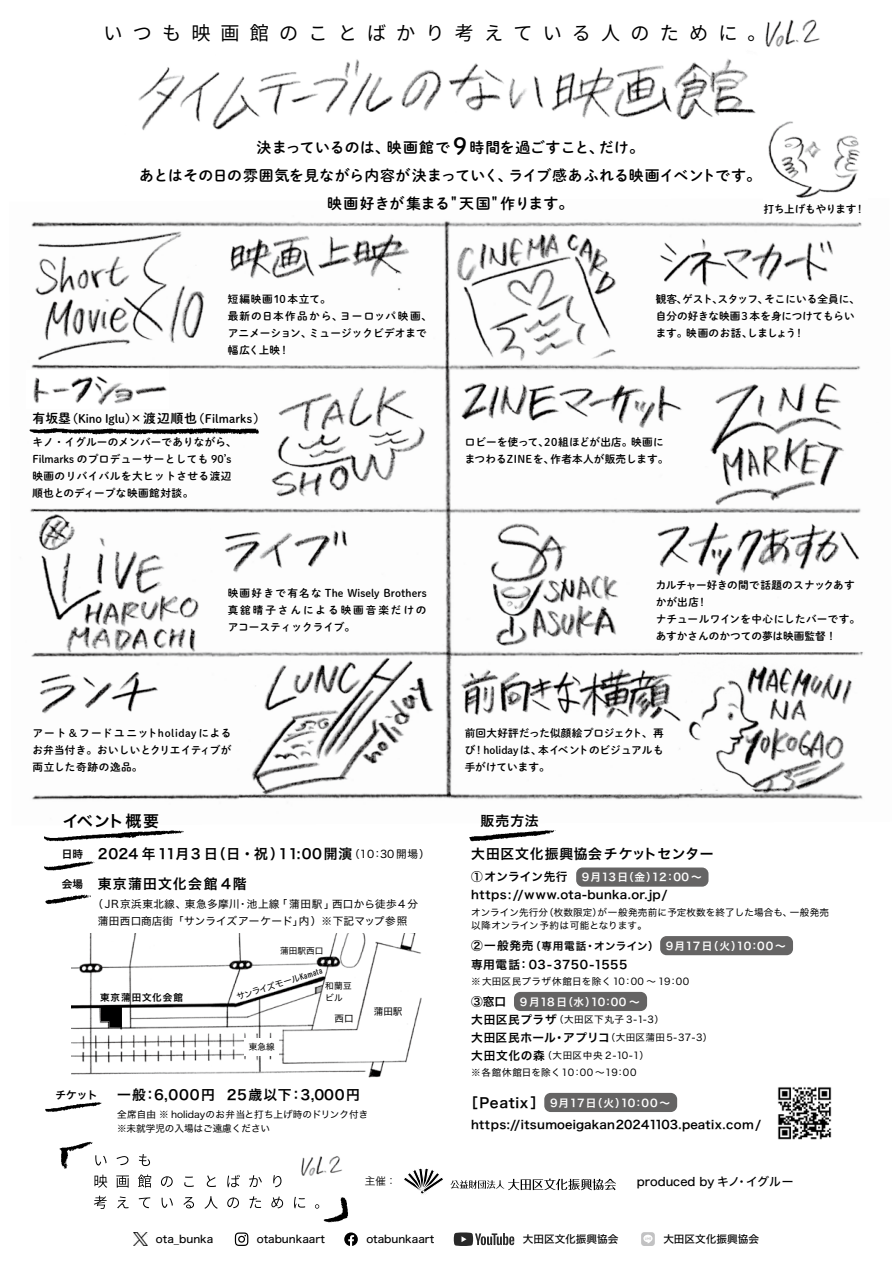
<style>
.page{position:relative;width:893px;height:1263px;background:#fff}
.page>*{position:absolute;margin:0;border:0;box-sizing:border-box;transform-origin:0 0}
.t1{font:23.4px "DNP Shuei M Go Std B";color:#000}
.t2{font:19.2px "Source Han Sans";letter-spacing:.53em;color:#000}
.t3{font:15.9px "Hiragino Sans W6";letter-spacing:.08em;color:#000}
.t4{font:14.85px/27.6px "DNP Shuei M Go Std B";color:#000;text-align:center}
.t5{font:13.8px "Hiragino Sans W6";letter-spacing:.04em;color:#000}
.t6{font:13.8px "Hiragino Sans W6";letter-spacing:.06em;color:#000}
.t7{font:13.8px "Hiragino Sans W6";letter-spacing:.1em;color:#000}
.t8{font:11.7px/18px "Hiragino Sans W6";letter-spacing:.04em;color:#000}
.t9{font:11.7px "Hiragino Sans W6";letter-spacing:.02em;color:#000}
.t10{font:11.7px "DNP Shuei M Go Std B";color:#000}
.t11{font:11.7px "Hiragino Sans W5";color:#000}
.t12{font:10.65px/17px "DNP Shuei M Go Std B";letter-spacing:.015em;color:#000}
.t13{font:10.65px/17px "DNP Shuei M Go Std B";letter-spacing:.035em;color:#000}
.t14{font:10.65px/17px "Hiragino Sans W4";letter-spacing:.02em;color:#000}
.t15{font:10.65px "Hiragino Sans W5";color:#000}
.t16{font:10.65px "Hiragino Sans W6";letter-spacing:.05em;color:#fff}
.t17{font:10.65px "Hiragino Sans W6";letter-spacing:.07em;color:#fff}
.t18{font:10.65px "Hiragino Sans W6";letter-spacing:.01em;color:#000}
.t19{font:10.65px "DNP Shuei M Go Std B";letter-spacing:-.02em;color:#000}
.t20{font:10.65px "Hiragino Sans W3";color:#000}
.t21{font:9.6px/13.8px "Hiragino Sans W4";letter-spacing:.01em;color:#000}
.t22{font:9.6px/18px "Hiragino Sans W4";letter-spacing:.04em;color:#000}
.t23{font:9.6px "Hiragino Sans W4";letter-spacing:.05em;color:#000}
.t24{font:9.6px "Hiragino Sans W6";letter-spacing:.1em;color:#000}
.t25{font:8.55px "Hiragino Sans W4";color:#000}
.s1{font-size:12.75px}
.s2{font-family:"Hiragino Sans W4";font-size:10.65px}
.s3{font-family:"URWDIN Cond";font-weight:500}
.s4{font-size:11.7px}
.s5{font-family:"Hiragino Sans W6";font-size:11.7px}
</style>
<div class="page">
<svg style="left:235px;top:1232px;width:13px;height:14px"></svg>
<svg style="left:344px;top:1232px;width:14px;height:14px"></svg>
<svg style="left:454px;top:1232px;width:60px;height:14px"></svg>
<img style="left:30px;top:221px;width:832px;height:579px">
<img style="left:72px;top:933px;width:350px;height:145px">
<img style="left:30px;top:221px;width:189px;height:147px">
<img style="left:138px;top:59px;width:618px;height:72px">
<img style="left:254px;top:369px;width:180px;height:136px">
<img style="left:35px;top:509px;width:176px;height:151px">
<img style="left:239px;top:644px;width:212px;height:156px">
<img style="left:448px;top:225px;width:186px;height:144px">
<img style="left:701px;top:370px;width:161px;height:143px">
<img style="left:486px;top:519px;width:137px;height:131px">
<img style="left:680px;top:652px;width:183px;height:148px">
<img style="left:768px;top:121px;width:92px;height:77px">
<img style="left:44px;top:830px;width:140px;height:12px">
<img style="left:44px;top:861px;width:51px;height:10px">
<img style="left:45px;top:894px;width:46px;height:11px">
<img style="left:45px;top:1102px;width:57px;height:10px">
<img style="left:59px;top:1141px;width:289px;height:82px">
<img style="left:469px;top:830px;width:87px;height:12px">
<img style="left:219px;top:227px;width:200px;height:60px">
<img style="left:213px;top:526px;width:142px;height:58px">
<img style="left:30px;top:656px;width:147px;height:72px">
<img style="left:647px;top:238px;width:198px;height:53px">
<img style="left:454px;top:374px;width:234px;height:60px">
<img style="left:649px;top:513px;width:213px;height:69px">
<img style="left:450px;top:660px;width:240px;height:73px">
<img style="left:765px;top:19px;width:55px;height:28px">
<img style="left:30px;top:370px;width:138px;height:38px">
<img style="left:297px;top:1152px;width:49px;height:29px">
<img style="left:29px;top:426px;width:231px;height:9px">
<svg style="left:94px;top:1196px;width:225px;height:13px"></svg>
<svg style="left:95px;top:1174px;width:186px;height:14px"></svg>
<svg style="left:95px;top:1154px;width:55px;height:12px"></svg>
<svg style="left:404px;top:1168px;width:39px;height:27px"></svg>
<svg style="left:451px;top:1178px;width:165px;height:12px"></svg>
<div style="left:641px;top:1232px;width:14px;height:14px;background:#c2c2c3;border-radius:3px"></div>
<svg style="left:643px;top:1235px;width:9px;height:8px"></svg>
<img style="left:777px;top:1087px;width:55px;height:53px">
<img style="left:134px;top:1232px;width:13px;height:14px">
<div style="left:576px;top:867px;width:132px;height:20px;background:#656464;border-radius:6px"></div>
<div style="left:660px;top:936px;width:133px;height:19px;background:#656464;border-radius:6px"></div>
<div style="left:544px;top:1093px;width:133px;height:19px;background:#656464;border-radius:6px"></div>
<div style="left:514px;top:992px;width:133px;height:19px;background:#656464;border-radius:6px"></div>
<div style="left:245px;top:1038px;width:34px;height:17px;background:#fff"></div>
<h2 class="t2" style="left:103px;top:22px;width:665px">いつも映画館のことばかり考えている人のために。</h2>
<h1 class="t1" style="left:453px;top:129px;width:15px">9</h1>
<h3 class="t4" style="left:139px;top:134px;width:623px">決まっているのは、映画館で　　時間を過ごすこと、だけ。<br>あとはその日の雰囲気を見ながら内容が決まっていく、ライブ感あふれる映画イベントです。映画好きが集まる＂天国＂作ります。</h3>
<p class="t19" style="left:764px;top:202px;width:103px">打ち上げもやります！</p>
<p class="t12" style="left:228px;top:290px;width:206px">短編映画10本立て。<br>最新の日本作品から、ヨーロッパ映画、アニメーション、ミュージックビデオまで幅広く上映！</p>
<p class="t12" style="left:656px;top:290px;width:206px">観客、ゲスト、スタッフ、そこにいる全員に、自分の好きな映画3 本を身につけてもらいます。映画のお話、しましょう！</p>
<p class="t10" style="left:33px;top:410px;width:234px"><span class="s1">有坂塁</span>（Kino Iglu）<span class="s1">× 渡辺順也</span>（Filmarks）</p>
<p class="t13" style="left:32px;top:434px;width:206px">キノ・イグルーのメンバーでありながら、<br>Filmarks のプロデューサーとしても 90’s映画のリバイバルを大ヒットさせる渡辺順也とのディープな映画館対談。</p>
<p class="t12" style="left:465px;top:434px;width:205px">ロビーを使って、20組ほどが出店。映画にまつわるZINEを、作者本人が販売します。</p>
<p class="t12" style="left:228px;top:584px;width:200px;text-align:justify">映画好きで有名な The Wisely Brothers真舘晴子さんによる映画音楽だけのアコースティックライブ。</p>
<p class="t12" style="left:656px;top:576px;width:206px">カルチャー好きの間で話題のスナックあすかが出店！<br>ナチュールワインを中心にしたバーです。あすかさんのかつての夢は映画監督！</p>
<p class="t12" style="left:32px;top:724px;width:200px;text-align:justify">アート＆フードユニットholidayによるお弁当付き。おいしいとクリエイティブが両立した奇跡の逸品。</p>
<p class="t12" style="left:465px;top:724px;width:201px;text-align:justify">前回大好評だった似顔絵プロジェクト、再び！holidayは、本イベントのビジュアルも手がけています。</p>
<h3 class="t3" style="left:63px;top:806px;width:98px">イベント概要</h3>
<p class="t18" style="left:62px;top:844px;width:23px">日時</p>
<p class="t18" style="left:62px;top:874px;width:23px">会場</p>
<p class="t5" style="left:98px;top:841px;width:333px">2024 年11月3 日（日・祝）11:00開演<span class="s2">（10：30開場）</span></p>
<p class="t7" style="left:98px;top:871px;width:150px">東京蒲田文化会館 4階</p>
<p class="t14" style="left:98px;top:894px;width:332px;text-indent:-5px">（JR京浜東北線、東急多摩川・池上線「蒲田駅」西口から徒歩4 分　蒲田西口商店街「サンライズアーケード」内）※下記マップ参照</p>
<p class="t24" style="left:100px;top:988px;width:84px">東京蒲田文化会館</p>
<p class="t25" style="left:280px;top:943px;width:45px">蒲田駅西口</p>
<p class="t25" style="left:235px;top:989px;width:91px;rotate:-17deg">サンライズモール<span class="s3">Kamata</span></p>
<p class="t25" style="left:325px;top:978px;width:28px">和蘭豆</p>
<p class="t25" style="left:325px;top:990px;width:19px">ビル</p>
<p class="t21" style="left:334px;top:1011px;width:21px">西口</p>
<p class="t25" style="left:249px;top:1039px;width:27px">東急線</p>
<p class="t21" style="left:374px;top:1004px;width:30px">蒲田駅</p>
<p class="t18" style="left:55px;top:1085px;width:44px">チケット</p>
<p class="t6" style="left:117px;top:1082px;width:244px">一般：6,000円 25歳以下：3,000円</p>
<p class="t21" style="left:117px;top:1107px;width:253px">全席自由 ※ holidayのお弁当と打ち上げ時のドリンク付き※未就学児の入場はご遠慮ください</p>
<p class="t6" style="left:480px;top:808px;width:60px">販売方法</p>
<p class="t5" style="left:471px;top:841px;width:244px">大田区文化振興協会チケットセンター</p>
<p class="t8" style="left:471px;top:867px;width:198px">①オンライン先行https://www.ota-bunka.or.jp/</p>
<p class="t21" style="left:471px;top:904px;width:360px">オンライン先行分（枚数限定）が一般発売前に予定枚数を終了した場合も、一般発売以降オンライン予約は可能となります。</p>
<p class="t18" style="left:471px;top:936px;width:189px"><span class="s4">②一般発売</span>（専用電話・オンライン）</p>
<p class="t8" style="left:471px;top:955px;width:158px">専用電話：03-3750-1555</p>
<p class="t22" style="left:471px;top:971px;width:220px">※大田区民プラザ休館日を除く10：00 ～ 19：00</p>
<p class="t8" style="left:471px;top:992px;width:37px">③窓口</p>
<p class="t22" style="left:471px;top:1010px;width:243px"><span class="s5">大田区民プラザ</span>（大田区下丸子 3-1-3）<br><span class="s5">大田区民ホール・アプリコ</span>（大田区蒲田5-37-3）<span class="s5">大田文化の森</span>（大田区中央 2-10-1）</p>
<p class="t23" style="left:471px;top:1064px;width:167px">※各館休館日を除く10：00 ～19：00</p>
<p class="t16" style="left:582px;top:867px;width:121px">9月13日（金）12：00 ～</p>
<p class="t17" style="left:666px;top:936px;width:121px">9月17日（火）10：00 ～</p>
<p class="t16" style="left:520px;top:992px;width:121px">9 月18日（水）10：00 ～</p>
<p class="t6" style="left:464px;top:1090px;width:82px">［Peatix］</p>
<p class="t9" style="left:471px;top:1113px;width:291px">https://itsumoeigakan20241103.peatix.com/</p>
<p class="t17" style="left:550px;top:1093px;width:121px">9月17日（火）10：00 ～</p>
<p class="t20" style="left:365px;top:1171px;width:33px">主催：</p>
<p class="t11" style="left:637px;top:1171px;width:170px">produced by キノ・イグルー　</p>
<p class="t15" style="left:156px;top:1229px;width:59px">ota_bunka</p>
<p class="t15" style="left:257px;top:1229px;width:69px">otabunkaart</p>
<p class="t15" style="left:366px;top:1229px;width:69px">otabunkaart</p>
<p class="t15" style="left:523px;top:1229px;width:97px">大田区文化振興協会</p>
<p class="t15" style="left:663px;top:1229px;width:97px">大田区文化振興協会</p>
</div>
